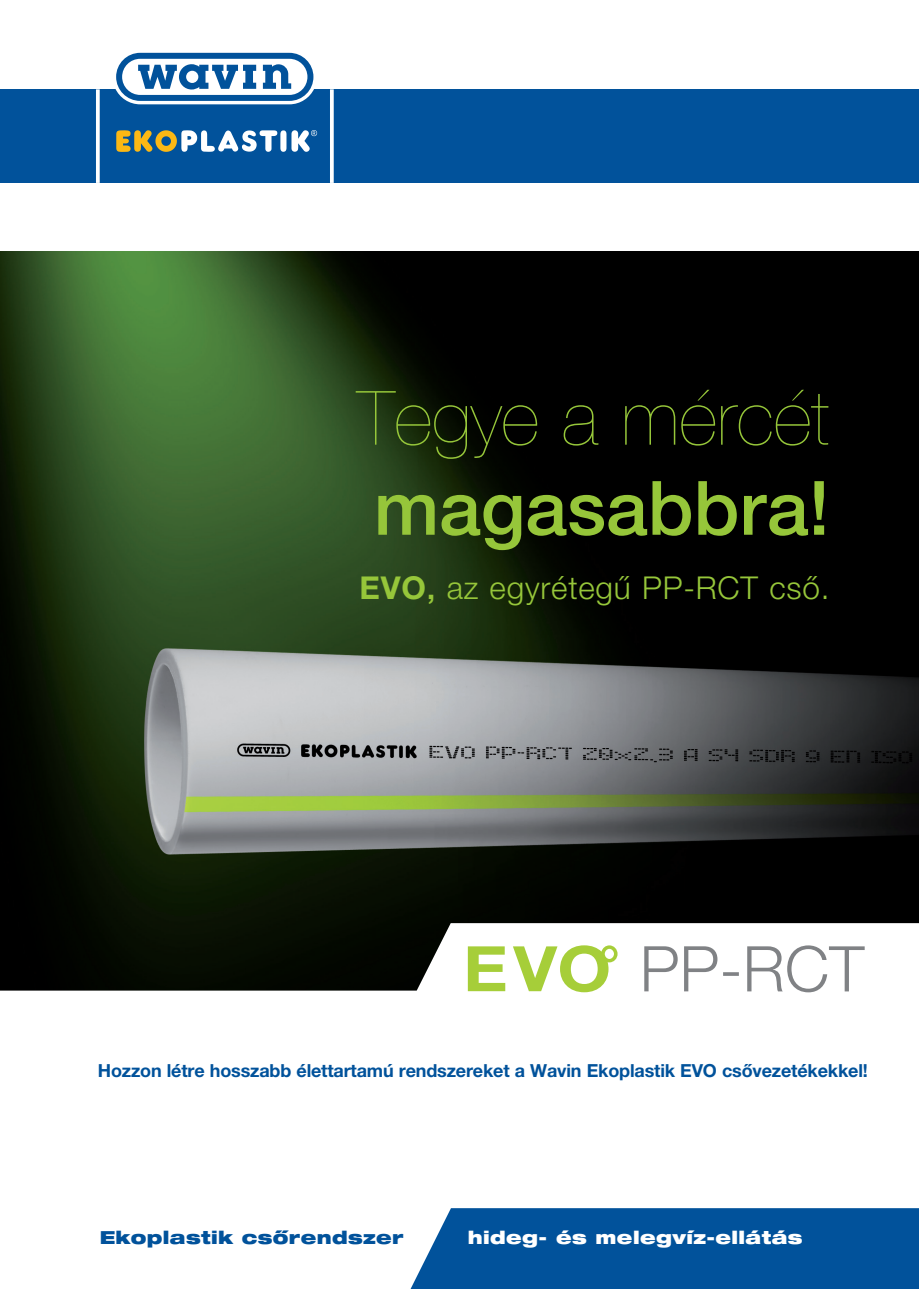
<style>
.page{position:relative;width:919px;height:1289px;background:#fff}
.page>*{position:absolute;margin:0;border:0;box-sizing:border-box;transform-origin:0 0}
.t1{font:200 75px "Helvetica Neue LT Pro";color:#96c63a}
.t2{font:500 75px "Helvetica Neue CE";color:#96c63a}
.t3{font:300 31.5px "Helvetica Neue CE";letter-spacing:.025em;color:#96c63a}
.t4{font:700 18px "Helvetica Neue CE";letter-spacing:-.01em;color:#01529b}
.t5{font:900 expanded 18px "Helvetica Neue LT Pro";letter-spacing:.02em;color:#fff}
.t6{font:900 expanded 18px "Helvetica Neue LT Pro";letter-spacing:.02em;color:#01529b}
.s1{font-weight:700}
.s2{font-weight:500}
</style>
<div class="page">
<div style="left:0;top:89px;width:918px;height:94px;background:#01529b"></div>
<svg style="left:96px;top:89px;width:4px;height:94px"></svg>
<svg style="left:330px;top:89px;width:4px;height:94px"></svg>
<svg style="left:116px;top:130px;width:201px;height:22px"></svg>
<svg style="left:115px;top:52px;width:199px;height:52px"></svg>
<div style="left:411px;top:1208px;width:507px;height:80px;background:#01529b"></div>
<img style="left:0;top:251px;width:918px;height:739px">
<svg style="left:468px;top:945px;width:149px;height:47px"></svg>
<svg style="left:644px;top:946px;width:33px;height:45px"></svg>
<svg style="left:684px;top:946px;width:33px;height:45px"></svg>
<hr style="left:723px;top:972px;width:15px;height:3px;background:#808285">
<svg style="left:747px;top:945px;width:117px;height:47px"></svg>
<h1 class="t1" style="left:357px;top:375px;width:474px">Tegye a mércét</h1>
<h1 class="t2" style="left:374px;top:463px;width:457px">magasabbra!</h1>
<h2 class="t3" style="left:359px;top:569px;width:471px"><span class="s1">EVO</span><span class="s2">,</span> az egyrétegű PP-RCT cső.</h2>
<p class="t4" style="left:98px;top:1059px;width:771px">Hozzon létre hosszabb élettartamú rendszereket a Wavin Ekoplastik EVO csővezetékekkel!</p>
<p class="t6" style="left:100px;top:1226px;width:305px">Ekoplastik csőrendszer</p>
<p class="t5" style="left:468px;top:1226px;width:336px">hideg- és melegvíz-ellátás</p>
</div>
